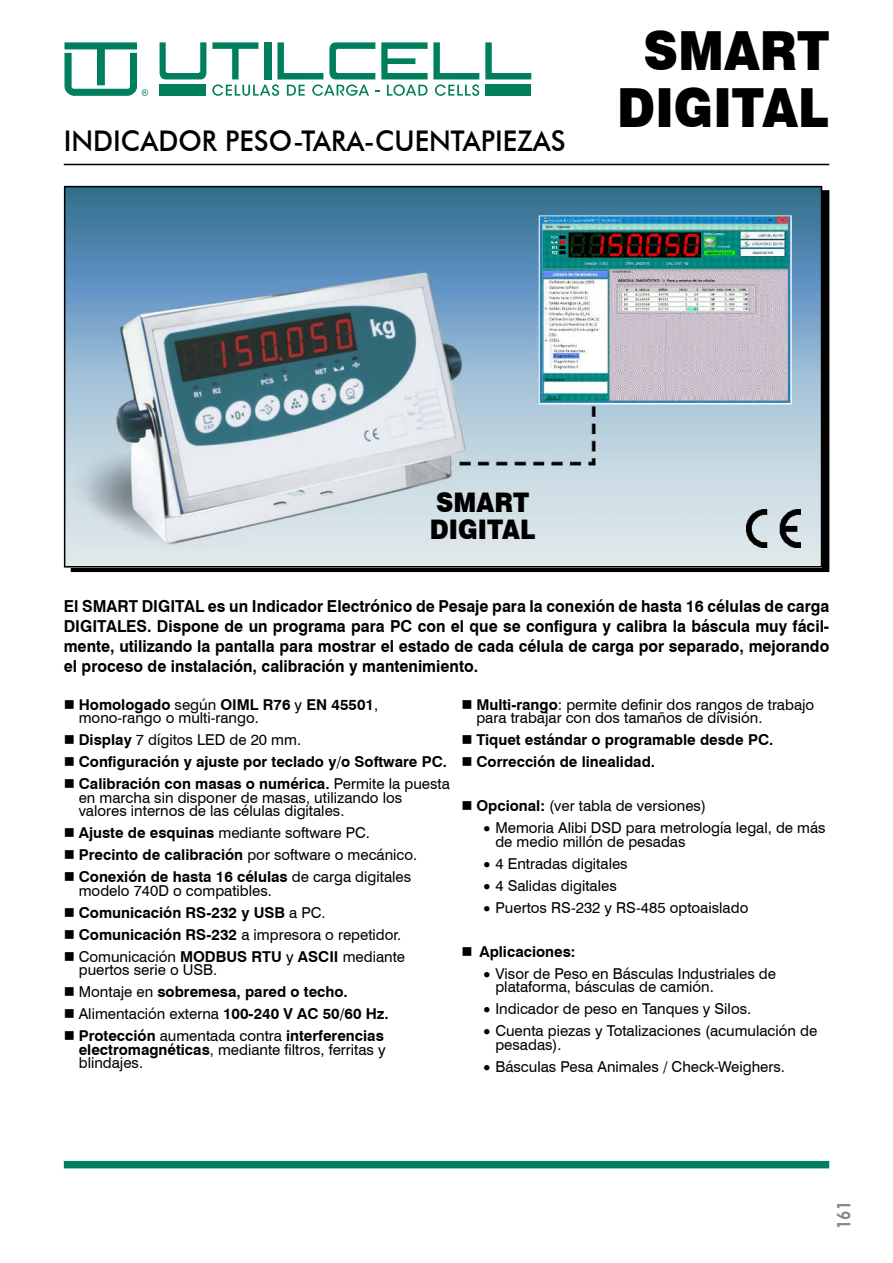
<style>
.page{position:relative;width:893px;height:1263px;background:#fff}
.page>*{position:absolute;margin:0;border:0;box-sizing:border-box;transform-origin:0 0}
.t1{font:900 54px/57.3px "Swiss 721 BT";color:#000;text-align:center;scale:.9 1}
.t2{font:500 28.5px "Futura BT";color:#000;scale:.95 1}
.t3{font:900 27px/27px "Swiss 721 BT";color:#000;scale:.9 1}
.t4{font:800 18.9px "Futura BT";color:#868789;scale:.8 1}
.t5{font:700 16.5px/19.8px "Swiss 721 BT";color:#000;text-align:justify;scale:.96 1}
.t6{font:15px/13.5px "Swiss 721 BT";color:#000}
.t7{font:700 15px/22px "Swiss 721 BT";color:#000}
.s1{font-weight:700}
.s2{font-weight:400}
</style>
<div class="page">
<div style="left:64px;top:1161px;width:765px;height:7px;background:#007f5d"></div>
<div style="left:485px;top:84px;width:46px;height:12px;background:#007f5d"></div>
<div style="left:160px;top:84px;width:46px;height:12px;background:#007f5d"></div>
<svg style="left:64px;top:42px;width:84px;height:54px"></svg>
<svg style="left:485px;top:42px;width:46px;height:37px"></svg>
<svg style="left:212px;top:42px;width:267px;height:54px"></svg>
<svg style="left:160px;top:42px;width:46px;height:37px"></svg>
<hr style="left:64px;top:164px;width:765px;height:1px;background:#000">
<img style="left:67px;top:189px;width:752px;height:375px">
<div style="left:64px;top:186px;width:758px;height:381px;border:2px solid #000"></div>
<img style="left:747px;top:509px;width:54px;height:39px">
<h2 class="t2" style="left:64px;top:130px;width:530px">INDICADOR PESO-TARA-CUENTAPIEZAS</h2>
<h1 class="t1" style="left:617px;top:26px;width:237px">SMART<br>DIGITAL</h1>
<h3 class="t3" style="left:430px;top:491px;width:119px">SMART<br>DIGITAL</h3>
<p class="t5" style="left:64px;top:596px;width:799px">El SMART DIGITAL es un Indicador Electrónico de Pesaje para la conexión de hasta 16 células de carga DIGITALES. Dispone de un programa para PC con el que se configura y calibra la báscula muy fácil&shy;mente, utilizando la pantalla para mostrar el estado de cada célula de carga por separado, mejorando el proceso de instalación, calibración y mantenimiento.</p>
<p class="t6" style="left:79px;top:699px;width:301px"><span class="s1">Homologado</span> según <span class="s1">OIML R76</span> y <span class="s1">EN 45501</span>, mono-rango o multi-rango.</p>
<p class="t7" style="left:79px;top:730px;width:373px">Display <span class="s2">7 dígitos LED de 20 mm.<br></span>Configuración y ajuste por teclado y/o Software PC.<br>Calibración con masas o numérica. <span class="s2">Permite la puesta</span></p>
<p class="t6" style="left:79px;top:792px;width:325px">en marcha sin disponer de masas, utilizando los valores internos de las células digitales.</p>
<p class="t7" style="left:79px;top:821px;width:340px">Ajuste de esquinas <span class="s2">mediante software PC.<br></span>Precinto de calibración <span class="s2">por software o mecánico.<br></span>Conexión de hasta 16 células <span class="s2">de carga digitales</span></p>
<p class="t6" style="left:79px;top:881px;width:328px;line-height:22px">modelo 740D o compatibles.<br><span class="s1">Comunicación RS-232 y USB</span> a PC.<br><span class="s1">Comunicación RS-232</span> a impresora o repetidor.<br>Comunicación <span class="s1">MODBUS RTU</span> y <span class="s1">ASCII</span> mediante</p>
<p class="t7" style="left:79px;top:958px;width:312px"><span class="s2">puertos serie o USB.<br>Montaje en</span> sobremesa, pared o techo.<br><span class="s2">Alimentación externa</span> 100-240 V AC 50/60 Hz.<br>Protección <span class="s2">aumentada contra</span> interferencias</p>
<p class="t6" style="left:79px;top:1042px;width:309px"><span class="s1">electromagnéticas</span>, mediante filtros, ferritas y blindajes.</p>
<p class="t6" style="left:476px;top:697px;width:339px"><span class="s1">Multi-rango</span>: permite definir dos rangos de trabajo para trabajar con dos tamaños de división.</p>
<p class="t7" style="left:476px;top:728px;width:299px">Tiquet estándar o programable desde PC.<br>Corrección de linealidad.</p>
<p class="t6" style="left:476px;top:800px;width:231px"><span class="s1">Opcional:</span> (ver tabla de versiones)</p>
<p class="t6" style="left:495px;top:822px;width:332px;text-indent:-12px">• Memoria Alibi DSD para metrología legal, de más de medio millón de pesadas</p>
<p class="t6" style="left:483px;top:858px;width:146px">• 4 Entradas digitales</p>
<p class="t6" style="left:483px;top:880px;width:135px">• 4 Salidas digitales</p>
<p class="t6" style="left:483px;top:902px;width:266px">• Puertos RS-232 y RS-485 optoaislado</p>
<p class="t7" style="left:479px;top:940px;width:98px">Aplicaciones:</p>
<p class="t6" style="left:495px;top:968px;width:282px;text-indent:-12px">• Visor de Peso en Básculas Industriales de plataforma, básculas de camión.</p>
<p class="t6" style="left:483px;top:1003px;width:269px">• Indicador de peso en Tanques y Silos.</p>
<p class="t6" style="left:495px;top:1025px;width:323px;text-indent:-12px">• Cuenta piezas y Totalizaciones (acumulación de pesadas).</p>
<p class="t6" style="left:483px;top:1061px;width:303px">• Básculas Pesa Animales / Check-Weighers.</p>
<p class="t4" style="left:837px;top:1229px;width:36px;rotate:-90deg">161</p>
</div>
